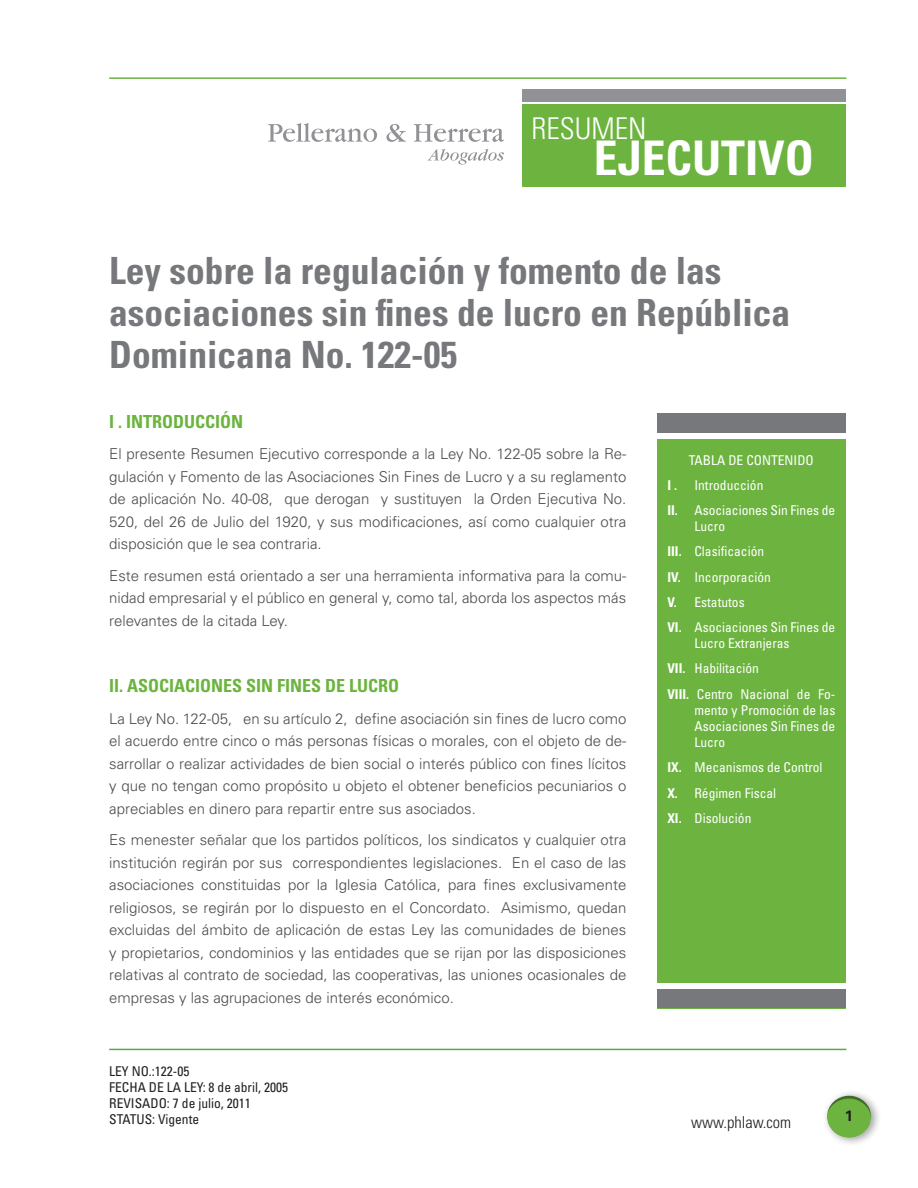
<style>
.page{position:relative;width:918px;height:1188px;background:#fff}
.page>*{position:absolute;margin:0;border:0;box-sizing:border-box;transform-origin:0 0}
.t1{font:700 condensed 47.7px "Univers";color:#fff}
.titulos{font:700 condensed 37.5px/42px "Univers";color:#76787b}
.t2{font:300 condensed 30px "Univers";color:#fff}
.SUBTITULO_DEFINITIVO{font:700 condensed 18px "Univers";color:#6cb43f}
.t3{font:300 condensed 16.5px "Univers";color:#231f20}
.TEXTO{font:300 15px/22.5px "Univers";color:#4b4c4d;text-align:justify}
.t4{font:700 15px "Univers";color:#231f20}
.INDICE_DE_CONTENIDOS{font:condensed 13.5px/16.2px "Univers";color:#fff}
.TEXTO_LEY_AL_PIE{font:condensed 13.5px "Univers";color:#231f20}
.INDICE_DE_CONTENIDOS-2{font:700 condensed 13.5px "Univers";color:#fff}
.s1{font-weight:700}
</style>
<div class="page">
<div style="left:822px;top:1089px;width:60px;height:58px;background:#231f20;opacity:.4"></div>
<div style="left:826px;top:1096px;width:48px;height:44px;background:#76787b;opacity:.75"></div>
<div style="left:522px;top:104px;width:324px;height:82px;background:#6cb43f"></div>
<div style="left:522px;top:89px;width:324px;height:13px;background:#919295"></div>
<hr style="left:109px;top:77px;width:737px;height:2px;background:#6cb43f">
<svg style="left:268px;top:123px;width:109px;height:19px"></svg>
<svg style="left:386px;top:124px;width:20px;height:18px"></svg>
<svg style="left:414px;top:124px;width:90px;height:18px"></svg>
<svg style="left:427px;top:149px;width:77px;height:16px"></svg>
<div style="left:657px;top:425px;width:189px;height:583px;background:#6cb43f"></div>
<div style="left:657px;top:413px;width:189px;height:20px;background:#76787b"></div>
<div style="left:657px;top:989px;width:189px;height:19px;background:#76787b"></div>
<div style="left:655px;top:983px;width:191px;height:6px;background:#fff"></div>
<div style="left:657px;top:433px;width:189px;height:6px;background:#fff"></div>
<hr style="left:109px;top:1049px;width:737px;height:1px;background:#58ad40">
<p class="t2" style="left:531px;top:110px;width:116px">RESUMEN</p>
<p class="t1" style="left:594px;top:129px;width:221px">EJECUTIVO</p>
<p class="titulos" style="left:109px;top:250px;width:683px">Ley sobre la regulación y fomento de las asociaciones sin fines de lucro en República<br>Dominicana No. 122-05</p>
<p class="SUBTITULO_DEFINITIVO" style="left:109px;top:410px;width:136px">I . INTRODUCCIÓN</p>
<p class="TEXTO" style="left:109px;top:442px;width:519px">El presente Resumen Ejecutivo corresponde a la Ley No. 122-05 sobre la Re&shy;gulación y Fomento de las Asociaciones Sin Fines de Lucro y a su reglamento de aplicación No. 40-08, que derogan y sustituyen la Orden Ejecutiva No.<br>520, del 26 de Julio del 1920, y sus modificaciones, así como cualquier otra disposición que le sea contraria.</p>
<p class="TEXTO" style="left:109px;top:564px;width:519px">Este resumen está orientado a ser una herramienta informativa para la comu&shy;nidad empresarial y el público en general y, como tal, aborda los aspectos más relevantes de la citada Ley.</p>
<p class="SUBTITULO_DEFINITIVO" style="left:109px;top:675px;width:292px">II. ASOCIACIONES SIN FINES DE LUCRO</p>
<p class="TEXTO" style="left:109px;top:707px;width:519px">La Ley No. 122-05, en su artículo 2, define asociación sin fines de lucro como el acuerdo entre cinco o más personas físicas o morales, con el objeto de de&shy;sarrollar o realizar actividades de bien social o interés público con fines lícitos y que no tengan como propósito u objeto el obtener beneficios pecuniarios o apreciables en dinero para repartir entre sus asociados.</p>
<p class="TEXTO" style="left:109px;top:829px;width:519px">Es menester señalar que los partidos políticos, los sindicatos y cualquier otra institución regirán por sus correspondientes legislaciones. En el caso de las asociaciones constituidas por la Iglesia Católica, para fines exclusivamente religiosos, se regirán por lo dispuesto en el Concordato. Asimismo, quedan excluidas del ámbito de aplicación de estas Ley las comunidades de bienes y propietarios, condominios y las entidades que se rijan por las disposiciones relativas al contrato de sociedad, las cooperativas, las uniones ocasionales de empresas y las agrupaciones de interés económico.</p>
<p class="INDICE_DE_CONTENIDOS" style="left:689px;top:452px;width:126px">TABLA DE CONTENIDO</p>
<p class="INDICE_DE_CONTENIDOS-2" style="left:667px;top:477px;width:11px">I .</p>
<p class="INDICE_DE_CONTENIDOS" style="left:694px;top:477px;width:70px">Introducción</p>
<p class="INDICE_DE_CONTENIDOS" style="left:694px;top:502px;width:142px;text-indent:-27px"><span class="s1">II.</span> Asociaciones Sin Fines de<br>Lucro</p>
<p class="INDICE_DE_CONTENIDOS" style="left:667px;top:543px;width:98px"><span class="s1">III.</span> Clasificación</p>
<p class="INDICE_DE_CONTENIDOS" style="left:667px;top:569px;width:105px"><span class="s1">IV.</span> Incorporación</p>
<p class="INDICE_DE_CONTENIDOS" style="left:667px;top:594px;width:79px"><span class="s1">V.</span> Estatutos</p>
<p class="INDICE_DE_CONTENIDOS" style="left:694px;top:619px;width:142px;text-indent:-27px"><span class="s1">VI.</span> Asociaciones Sin Fines de<br>Lucro Extranjeras</p>
<p class="INDICE_DE_CONTENIDOS" style="left:667px;top:660px;width:93px"><span class="s1">VII.</span> Habilitación</p>
<p class="INDICE_DE_CONTENIDOS" style="left:694px;top:686px;width:142px;text-align:justify;text-indent:-27px"><span class="s1">VIII.</span> Centro Nacional de Fo&shy;mento y Promoción de las Asociaciones Sin Fines de Lucro</p>
<p class="INDICE_DE_CONTENIDOS" style="left:667px;top:759px;width:157px"><span class="s1">IX.</span> Mecanismos de Control</p>
<p class="INDICE_DE_CONTENIDOS" style="left:667px;top:785px;width:110px"><span class="s1">X.</span> Régimen Fiscal</p>
<p class="INDICE_DE_CONTENIDOS" style="left:667px;top:810px;width:85px"><span class="s1">XI.</span> Disolución</p>
<p class="TEXTO_LEY_AL_PIE" style="left:109px;top:1062px;width:82px">LEY NO.:122-05</p>
<p class="TEXTO_LEY_AL_PIE" style="left:109px;top:1079px;width:180px">FECHA DE LA LEY: 8 de abril, 2005</p>
<p class="TEXTO_LEY_AL_PIE" style="left:109px;top:1095px;width:143px">REVISADO: 7 de julio, 2011</p>
<p class="TEXTO_LEY_AL_PIE" style="left:109px;top:1111px;width:92px">STATUS: Vigente</p>
<p class="t3" style="left:691px;top:1112px;width:102px">www.phlaw.com</p>
<p class="t4" style="left:845px;top:1107px;width:10px">1</p>
</div>
